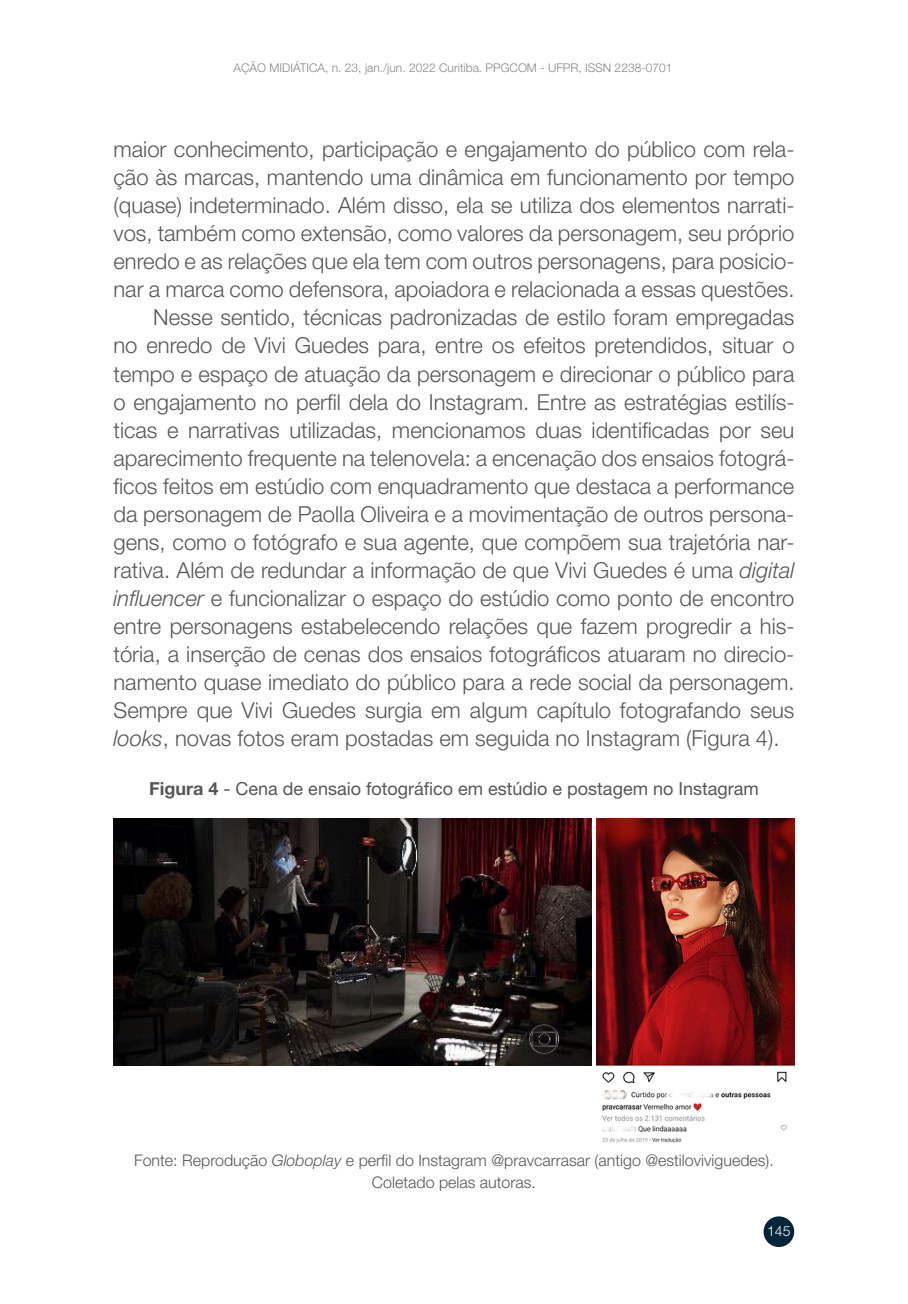
<style>
.page{position:relative;width:908px;height:1304px;background:#fff}
.page>*{position:absolute;margin:0;border:0;box-sizing:border-box;transform-origin:0 0}
.t1{font:300 22px "Helvetica Neue LT Std";color:#575756}
.t2{font:18px "Helvetica Neue LT Std";color:#575756}
.t3{font:300 16px/22px "Helvetica Neue LT Std";color:#575756;text-align:center}
.t4{font:300 14px "Helvetica Neue LT Std";color:#fff}
.t5{font:300 12px "Helvetica Neue LT Std";color:#878787}
.s1{font-style:italic}
.s2{font-weight:700}
</style>
<div class="page">
<div style="left:763px;top:1216px;width:30px;height:31px;background:#002538;border-radius:50%"></div>
<img style="left:113px;top:818px;width:478px;height:247px">
<img style="left:596px;top:818px;width:198px;height:325px">
<p class="t5" style="left:233px;top:60px;width:440px">AÇÃO MIDIÁTICA, n. 23, jan./jun. 2022 Curitiba. PPGCOM - UFPR, ISSN 2238-0701</p>
<p class="t1" style="left:113px;top:136px;width:682px">maior conhecimento, participação e engajamento do público com rela-</p>
<p class="t1" style="left:113px;top:164px;width:682px">ção às marcas, mantendo uma dinâmica em funcionamento por tempo</p>
<p class="t1" style="left:113px;top:192px;width:682px">(quase) indeterminado. Além disso, ela se utiliza dos elementos narrati-</p>
<p class="t1" style="left:113px;top:220px;width:682px">vos, também como extensão, como valores da personagem, seu próprio</p>
<p class="t1" style="left:113px;top:248px;width:682px">enredo e as relações que ela tem com outros personagens, para posicio-</p>
<p class="t1" style="left:113px;top:276px;width:682px">nar a marca como defensora, apoiadora e relacionada a essas questões.</p>
<p class="t1" style="left:153px;top:304px;width:642px">Nesse sentido, técnicas padronizadas de estilo foram empregadas</p>
<p class="t1" style="left:113px;top:332px;width:682px">no enredo de Vivi Guedes para, entre os efeitos pretendidos, situar o</p>
<p class="t1" style="left:113px;top:360px;width:682px">tempo e espaço de atuação da personagem e direcionar o público para</p>
<p class="t1" style="left:113px;top:388px;width:682px">o engajamento no perfil dela do Instagram. Entre as estratégias estilís-</p>
<p class="t1" style="left:113px;top:416px;width:682px">ticas e narrativas utilizadas, mencionamos duas identificadas por seu</p>
<p class="t1" style="left:113px;top:444px;width:682px">aparecimento frequente na telenovela: a encenação dos ensaios fotográ-</p>
<p class="t1" style="left:113px;top:472px;width:682px">ficos feitos em estúdio com enquadramento que destaca a performance</p>
<p class="t1" style="left:113px;top:500px;width:682px">da personagem de Paolla Oliveira e a movimentação de outros persona-</p>
<p class="t1" style="left:113px;top:528px;width:682px">gens, como o fotógrafo e sua agente, que compõem sua trajetória nar-</p>
<p class="t1" style="left:113px;top:556px;width:682px">rativa. Além de redundar a informação de que Vivi Guedes é uma <span class="s1">digital</span></p>
<p class="t1" style="left:113px;top:584px;width:682px"><span class="s1">influencer</span> e funcionalizar o espaço do estúdio como ponto de encontro</p>
<p class="t1" style="left:113px;top:612px;width:682px">entre personagens estabelecendo relações que fazem progredir a his-</p>
<p class="t1" style="left:113px;top:640px;width:682px">tória, a inserção de cenas dos ensaios fotográficos atuaram no direcio-</p>
<p class="t1" style="left:113px;top:668px;width:682px">namento quase imediato do público para a rede social da personagem.</p>
<p class="t1" style="left:113px;top:696px;width:682px">Sempre que Vivi Guedes surgia em algum capítulo fotografando seus</p>
<p class="t1" style="left:113px;top:724px;width:667px"><span class="s1">looks</span>, novas fotos eram postadas em seguida no Instagram (Figura 4).</p>
<p class="t2" style="left:149px;top:778px;width:611px"><span class="s2">Figura 4</span> - Cena de ensaio fotográfico em estúdio e postagem no Instagram</p>
<p class="t3" style="left:134px;top:1149px;width:641px">Fonte: Reprodução <span class="s1">Globoplay</span> e perfil do Instagram @pravcarrasar (antigo @estiloviviguedes).<br>Coletado pelas autoras.</p>
<p class="t4" style="left:766px;top:1222px;width:25px">145</p>
</div>
